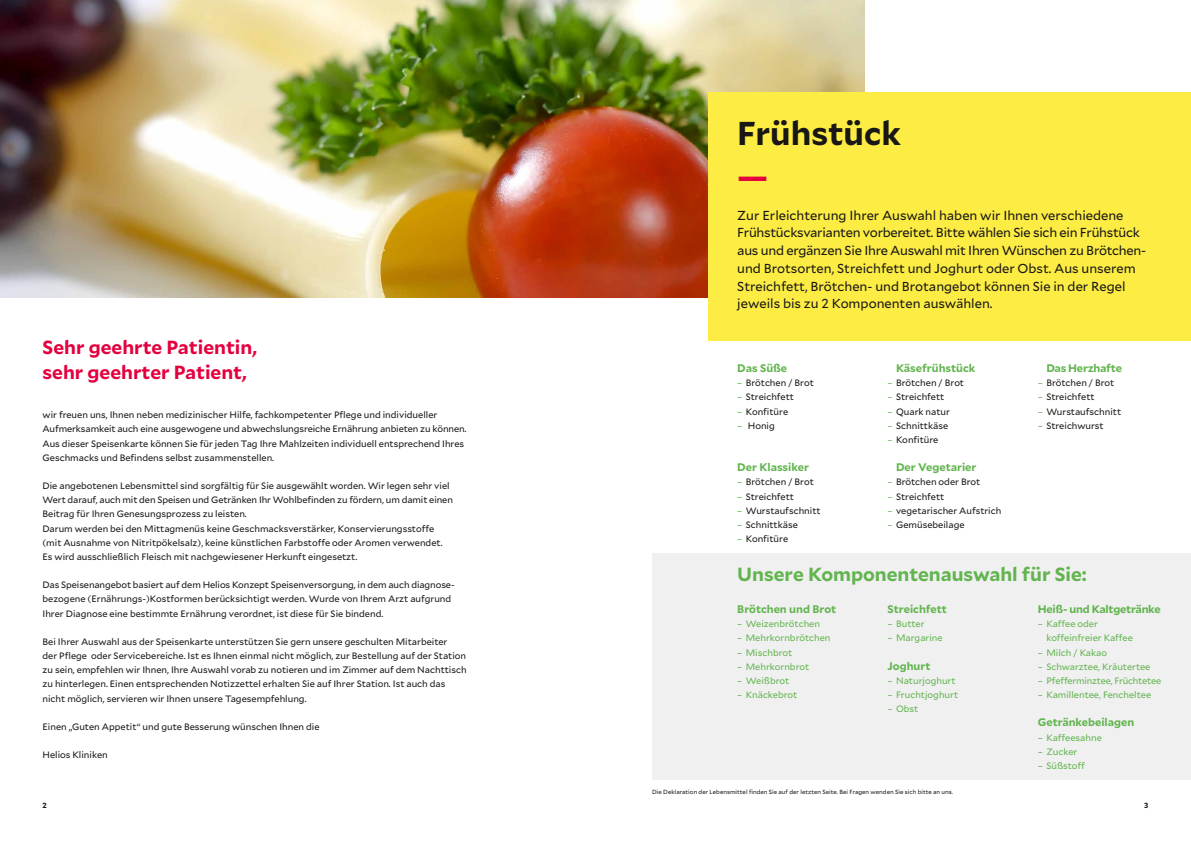
<style>
.page{position:relative;width:1191px;height:842px;background:#fff}
.page>*{position:absolute;margin:0;border:0;box-sizing:border-box;transform-origin:0 0}
.t1{font:700 33px "Mallory";color:#181716}
.t2{font:700 33px "Mallory";color:#e4003e}
.t3{font:700 19px/24.8px "Mallory";color:#e4003e}
.t4{font:700 19px "Mallory";color:#61b44e}
.t5{font:13px/17.7px "Mallory";letter-spacing:-.005em;color:#181716}
.t6{font:700 11px "Mallory";color:#61b44e}
.t7{font:700 11px "Mallory";letter-spacing:-.02em;color:#61b44e}
.t8{font:9.2px/14.2px "Mallory";color:#181716}
.t9{font:9.2px/14.2px "Mallory";color:#61b44e}
.t10{font:9.2px "Mallory";letter-spacing:-.02em;color:#61b44e}
.t11{font:700 7.5px "Mallory";color:#181716}
.t12{font:6px "Mallory";letter-spacing:.005em;color:#181716}
.s1{color:#61b44e}
</style>
<div class="page">
<img style="left:0;top:0;width:865px;height:298px">
<div style="left:652px;top:553px;width:539px;height:227px;background:#f0f0f0"></div>
<div style="left:709px;top:92px;width:482px;height:248px;background:#fcec43"></div>
<h2 class="t3" style="left:43px;top:334px;width:216px">Sehr geehrte Patientin, sehr geehrter Patient,</h2>
<p class="t8" style="left:43px;top:407px;width:425px">wir freuen uns, Ihnen neben medizinischer Hilfe, fachkompetenter Pflege und individueller Aufmerksamkeit auch eine ausgewogene und abwechslungsreiche Ernährung anbieten zu können.<br>Aus dieser Speisenkarte können Sie für jeden Tag Ihre Mahlzeiten individuell entsprechend Ihres Geschmacks und Befindens selbst zusammenstellen.</p>
<p class="t8" style="left:43px;top:478px;width:412px">Die angebotenen Lebensmittel sind sorgfältig für Sie ausgewählt worden. Wir legen sehr viel Wert darauf, auch mit den Speisen und Getränken Ihr Wohlbefinden zu fördern, um damit einen Beitrag für Ihren Genesungsprozess zu leisten.<br>Darum werden bei den Mittagmenüs keine Geschmacksverstärker, Konservierungsstoffe (mit Ausnahme von Nitritpökelsalz), keine künstlichen Farbstoffe oder Aromen verwendet.<br>Es wird ausschließlich Fleisch mit nachgewiesener Herkunft eingesetzt.</p>
<p class="t8" style="left:43px;top:577px;width:413px">Das Speisenangebot basiert auf dem Helios Konzept Speisenversorgung, in dem auch diagnose&shy;bezogene (Ernährungs-)Kostformen berücksichtigt werden. Wurde von Ihrem Arzt aufgrund<br>Ihrer Diagnose eine bestimmte Ernährung verordnet, ist diese für Sie bindend.</p>
<p class="t8" style="left:43px;top:634px;width:425px">Bei Ihrer Auswahl aus der Speisenkarte unterstützen Sie gern unsere geschulten Mitarbeiter<br>der Pflege oder Servicebereiche. Ist es Ihnen einmal nicht möglich, zur Bestellung auf der Station zu sein, empfehlen wir Ihnen, Ihre Auswahl vorab zu notieren und im Zimmer auf dem Nachttisch zu hinterlegen. Einen entsprechenden Notizzettel erhalten Sie auf Ihrer Station. Ist auch das nicht möglich, servieren wir Ihnen unsere Tagesempfehlung.</p>
<p class="t8" style="left:43px;top:719px;width:279px">Einen „Guten Appetit“ und gute Besserung wünschen Ihnen die</p>
<p class="t8" style="left:43px;top:747px;width:67px">Helios Kliniken</p>
<h1 class="t1" style="left:737px;top:109px;width:165px">Frühstück</h1>
<h1 class="t2" style="left:737px;top:151px;width:33px">—</h1>
<p class="t5" style="left:737px;top:206px;width:410px">Zur Erleichterung Ihrer Auswahl haben wir Ihnen verschiedene Frühstücksvarianten vorbereitet. Bitte wählen Sie sich ein Frühstück aus und ergänzen Sie Ihre Auswahl mit Ihren Wünschen zu Brötchen&shy;und Brotsorten, Streichfett und Joghurt oder Obst. Aus unserem Streichfett, Brötchen- und Brotangebot können Sie in der Regel jeweils bis zu 2 Komponenten auswählen.</p>
<p class="t6" style="left:737px;top:360px;width:51px">Das Süße</p>
<p class="t8" style="left:737px;top:375px;width:78px"><span class="s1">–</span> Brötchen / Brot</p>
<p class="t8" style="left:737px;top:390px;width:58px"><span class="s1">–</span> Streichfett</p>
<p class="t8" style="left:737px;top:404px;width:52px"><span class="s1">–</span> Konfitüre</p>
<p class="t8" style="left:737px;top:418px;width:39px"><span class="s1">–</span> Honig</p>
<p class="t6" style="left:737px;top:459px;width:73px">Der Klassiker</p>
<p class="t8" style="left:737px;top:475px;width:78px"><span class="s1">–</span> Brötchen / Brot</p>
<p class="t8" style="left:737px;top:489px;width:58px"><span class="s1">–</span> Streichfett</p>
<p class="t8" style="left:737px;top:503px;width:85px"><span class="s1">–</span> Wurstaufschnitt</p>
<p class="t8" style="left:737px;top:517px;width:62px"><span class="s1">–</span> Schnittkäse</p>
<p class="t8" style="left:737px;top:531px;width:52px"><span class="s1">–</span> Konfitüre</p>
<p class="t6" style="left:896px;top:360px;width:81px">Käsefrühstück</p>
<p class="t8" style="left:887px;top:375px;width:78px"><span class="s1">–</span> Brötchen / Brot</p>
<p class="t8" style="left:887px;top:390px;width:58px"><span class="s1">–</span> Streichfett</p>
<p class="t8" style="left:887px;top:404px;width:64px"><span class="s1">–</span> Quark natur</p>
<p class="t8" style="left:887px;top:418px;width:62px"><span class="s1">–</span> Schnittkäse</p>
<p class="t8" style="left:887px;top:432px;width:52px"><span class="s1">–</span> Konfitüre</p>
<p class="t6" style="left:896px;top:459px;width:82px">Der Vegetarier</p>
<p class="t8" style="left:887px;top:475px;width:94px"><span class="s1">–</span> Brötchen oder Brot</p>
<p class="t8" style="left:887px;top:489px;width:58px"><span class="s1">–</span> Streichfett</p>
<p class="t8" style="left:887px;top:503px;width:115px"><span class="s1">–</span> vegetarischer Aufstrich</p>
<p class="t8" style="left:887px;top:517px;width:78px"><span class="s1">–</span> Gemüsebeilage</p>
<p class="t7" style="left:1046px;top:360px;width:77px">Das Herzhafte</p>
<p class="t8" style="left:1037px;top:375px;width:78px"><span class="s1">–</span> Brötchen / Brot</p>
<p class="t8" style="left:1037px;top:390px;width:58px"><span class="s1">–</span> Streichfett</p>
<p class="t8" style="left:1037px;top:404px;width:85px"><span class="s1">–</span> Wurstaufschnitt</p>
<p class="t8" style="left:1037px;top:418px;width:67px"><span class="s1">–</span> Streichwurst</p>
<h2 class="t4" style="left:737px;top:560px;width:351px">Unsere Komponentenauswahl für Sie:</h2>
<p class="t6" style="left:737px;top:601px;width:100px">Brötchen und Brot</p>
<p class="t9" style="left:737px;top:616px;width:84px">– Weizenbrötchen</p>
<p class="t9" style="left:737px;top:631px;width:95px">– Mehrkornbrötchen</p>
<p class="t9" style="left:737px;top:645px;width:57px">– Mischbrot</p>
<p class="t9" style="left:737px;top:659px;width:73px">– Mehrkornbrot</p>
<p class="t9" style="left:737px;top:673px;width:54px">– Weißbrot</p>
<p class="t9" style="left:737px;top:687px;width:62px">– Knäckebrot</p>
<p class="t6" style="left:887px;top:601px;width:61px">Streichfett</p>
<p class="t9" style="left:887px;top:616px;width:38px">– Butter</p>
<p class="t9" style="left:887px;top:631px;width:57px">– Margarine</p>
<p class="t6" style="left:887px;top:657px;width:44px">Joghurt</p>
<p class="t9" style="left:887px;top:673px;width:69px">– Naturjoghurt</p>
<p class="t9" style="left:887px;top:687px;width:72px">– Fruchtjoghurt</p>
<p class="t9" style="left:887px;top:701px;width:32px">– Obst</p>
<p class="t7" style="left:1037px;top:601px;width:124px">Heiß- und Kaltgetränke</p>
<p class="t9" style="left:1046px;top:616px;width:88px;text-indent:-9px">– Kaffee oder koffeinfreier Kaffee</p>
<p class="t9" style="left:1037px;top:645px;width:71px">– Milch / Kakao</p>
<p class="t9" style="left:1037px;top:659px;width:114px">– Schwarztee, Kräutertee</p>
<p class="t10" style="left:1037px;top:674px;width:125px">– Pfefferminztee, Früchtetee</p>
<p class="t9" style="left:1037px;top:687px;width:115px">– Kamillentee, Fencheltee</p>
<p class="t6" style="left:1037px;top:714px;width:98px">Getränkebeilagen</p>
<p class="t9" style="left:1037px;top:730px;width:65px">– Kaffeesahne</p>
<p class="t9" style="left:1037px;top:744px;width:41px">– Zucker</p>
<p class="t9" style="left:1037px;top:758px;width:49px">– Süßstoff</p>
<p class="t12" style="left:652px;top:787px;width:302px">Die Deklaration der Lebensmittel finden Sie auf der letzten Seite. Bei Fragen wenden Sie sich bitte an uns.</p>
<p class="t11" style="left:43px;top:800px;width:6px">2</p>
<p class="t11" style="left:1144px;top:800px;width:6px">3</p>
</div>
